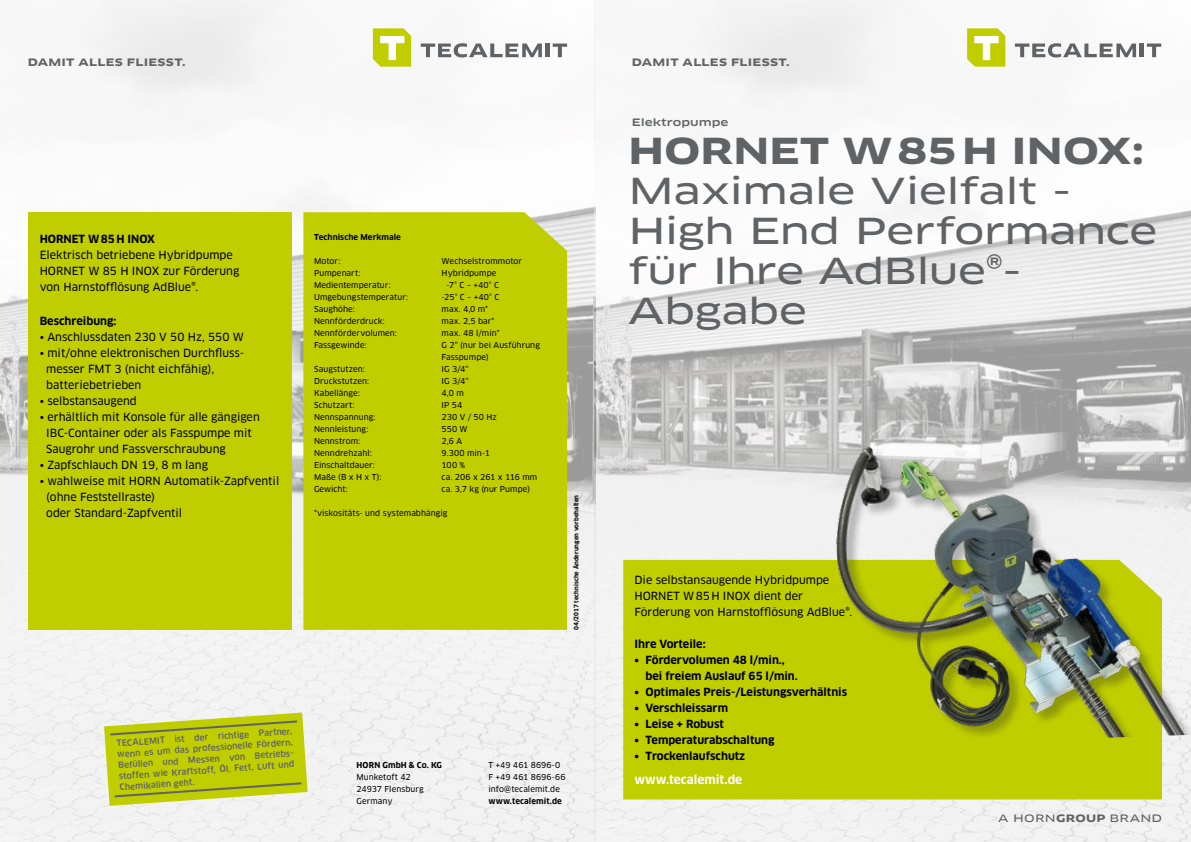
<style>
.page{position:relative;width:1191px;height:842px;background:#fff}
.page>*{position:absolute;margin:0;border:0;box-sizing:border-box;transform-origin:0 0}
.t1{font:35px/40px "Clan OT Extd News";letter-spacing:-.035em;color:#606366}
.t2{font:700 35px "Clan OT Extd";letter-spacing:-.01em;color:#606366}
.t3{font:700 12px "Clan OT";color:#fff}
.t4{font:11px/16px "Clan OT News";color:#000}
.t5{font:700 11px/16px "Clan OT";color:#000}
.t6{font:700 10px "Clan OT Extd";letter-spacing:.025em;color:#606366}
.t7{font:10px "Clan OT Extd News";letter-spacing:.02em;color:#606366}
.t8{font:500 10px "Clan OT Extd";color:#606366}
.t9{font:500 8.5px/11px "Clan OT";color:#606366;text-align:justify}
.t10{font:8px/12px "Clan OT News";letter-spacing:.01em;color:#000}
.t11{font:700 8px "Clan OT";letter-spacing:.01em;color:#000}
.t12{font:700 6px "Clan OT";color:#000}
.s1{font-family:"Clan OT Extd";font-weight:700}
</style>
<div class="page">
<img style="left:0;top:0;width:1191px;height:842px">
<div style="left:623px;top:560px;width:539px;height:239px;background:#c0ce00"></div>
<div style="left:28px;top:212px;width:264px;height:418px;background:#c0ce00"></div>
<div style="left:303px;top:212px;width:264px;height:418px;background:#c0ce00"></div>
<svg style="left:104px;top:712px;width:204px;height:94px;background:#c4cf2e"></svg>
<svg style="left:421px;top:43px;width:121px;height:14px"></svg>
<hr style="left:546px;top:44px;width:4px;height:13px;background:#606366">
<svg style="left:552px;top:44px;width:15px;height:13px"></svg>
<svg style="left:373px;top:28px;width:38px;height:39px"></svg>
<svg style="left:1015px;top:43px;width:121px;height:14px"></svg>
<hr style="left:1140px;top:44px;width:4px;height:13px;background:#606366">
<svg style="left:1146px;top:44px;width:15px;height:13px"></svg>
<svg style="left:967px;top:28px;width:38px;height:39px"></svg>
<img style="left:823px;top:427px;width:367px;height:320px">
<p class="t6" style="left:28px;top:56px;width:159px">DAMIT ALLES FLIESST.</p>
<h3 class="t5" style="left:40px;top:231px;width:117px">HORNET W85H INOX</h3>
<h3 class="t4" style="left:40px;top:247px;width:201px">Elektrisch betriebene Hybridpumpe<br>HORNET W 85 H INOX zur Förderung von Harnstofflösung AdBlue®.</h3>
<h3 class="t5" style="left:40px;top:313px;width:78px">Beschreibung:</h3>
<h3 class="t4" style="left:40px;top:329px;width:206px">• Anschlussdaten 230 V 50 Hz, 550 W</h3>
<h3 class="t4" style="left:46px;top:345px;width:199px;text-indent:-7px">• mit/ohne elektronischen Durchfluss&shy;messer FMT 3 (nicht eichfähig), batteriebetrieben</h3>
<h3 class="t4" style="left:40px;top:393px;width:99px">• selbstansaugend</h3>
<h3 class="t4" style="left:46px;top:409px;width:215px;text-indent:-7px">• erhältlich mit Konsole für alle gängigen<br>IBC-Container oder als Fasspumpe mit<br>Saugrohr und Fassverschraubung</h3>
<h3 class="t4" style="left:40px;top:457px;width:170px">• Zapfschlauch DN 19, 8 m lang</h3>
<h3 class="t4" style="left:46px;top:473px;width:234px;text-indent:-7px">• wahlweise mit HORN Automatik-Zapfventil (ohne Feststellraste)<br>oder Standard-Zapfventil</h3>
<p class="t11" style="left:314px;top:232px;width:88px">Technische Merkmale</p>
<p class="t10" style="left:314px;top:255px;width:28px">Motor:</p>
<p class="t10" style="left:441px;top:255px;width:82px">Wechselstrommotor</p>
<p class="t10" style="left:314px;top:267px;width:48px">Pumpenart:</p>
<p class="t10" style="left:441px;top:267px;width:56px">Hybridpumpe</p>
<p class="t10" style="left:314px;top:279px;width:78px">Medientemperatur:</p>
<p class="t10" style="left:446px;top:279px;width:54px">-7° C – +40° C</p>
<p class="t10" style="left:314px;top:291px;width:96px">Umgebungstemperatur:</p>
<p class="t10" style="left:441px;top:291px;width:59px">-25° C – +40° C</p>
<p class="t10" style="left:314px;top:303px;width:42px">Saughöhe:</p>
<p class="t10" style="left:441px;top:303px;width:48px">max. 4,0 m*</p>
<p class="t10" style="left:314px;top:315px;width:72px">Nennförderdruck:</p>
<p class="t10" style="left:441px;top:315px;width:54px">max. 2,5 bar*</p>
<p class="t10" style="left:314px;top:327px;width:84px">Nennfördervolumen:</p>
<p class="t10" style="left:441px;top:327px;width:59px">max. 48 l/min*</p>
<p class="t10" style="left:314px;top:339px;width:54px">Fassgewinde:</p>
<p class="t10" style="left:441px;top:339px;width:100px">G 2" (nur bei Ausführung<br>Fasspumpe)</p>
<p class="t10" style="left:314px;top:363px;width:52px">Saugstutzen:</p>
<p class="t10" style="left:441px;top:363px;width:28px">IG 3/4"</p>
<p class="t10" style="left:314px;top:375px;width:57px">Druckstutzen:</p>
<p class="t10" style="left:441px;top:375px;width:28px">IG 3/4"</p>
<p class="t10" style="left:314px;top:387px;width:47px">Kabellänge:</p>
<p class="t10" style="left:441px;top:387px;width:24px">4,0 m</p>
<p class="t10" style="left:314px;top:399px;width:42px">Schutzart:</p>
<p class="t10" style="left:441px;top:399px;width:22px">IP 54</p>
<p class="t10" style="left:314px;top:411px;width:63px">Nennspannung:</p>
<p class="t10" style="left:441px;top:411px;width:57px">230 V / 50 Hz</p>
<p class="t10" style="left:314px;top:423px;width:56px">Nennleistung:</p>
<p class="t10" style="left:441px;top:423px;width:28px">550 W</p>
<p class="t10" style="left:314px;top:435px;width:48px">Nennstrom:</p>
<p class="t10" style="left:441px;top:435px;width:22px">2,6 A</p>
<p class="t10" style="left:314px;top:447px;width:59px">Nenndrehzahl:</p>
<p class="t10" style="left:441px;top:447px;width:50px">9.300 min-1</p>
<p class="t10" style="left:314px;top:459px;width:62px">Einschaltdauer:</p>
<p class="t10" style="left:441px;top:459px;width:25px">100 %</p>
<p class="t10" style="left:314px;top:471px;width:69px">Maße (B x H x T):</p>
<p class="t10" style="left:441px;top:471px;width:97px">ca. 206 x 261 x 116 mm</p>
<p class="t10" style="left:314px;top:483px;width:35px">Gewicht:</p>
<p class="t10" style="left:441px;top:483px;width:90px">ca. 3,7 kg (nur Pumpe)</p>
<p class="t10" style="left:314px;top:507px;width:135px">*viskositäts- und systemabhängig</p>
<p class="t12" style="left:573px;top:630px;width:137px;rotate:-90deg">04/2017 technische Änderungen vorbehalten</p>
<p class="t9" style="left:116px;top:738px;width:178px;rotate:-4deg">TECALEMIT ist der richtige Partner, wenn es um das professionelle Fördern, Befüllen und Messen von Betriebs&shy;stoffen wie Kraftstoff, Öl, Fett, Luft und Chemikalien geht.</p>
<p class="t11" style="left:356px;top:760px;width:87px">HORN GmbH &amp; Co. KG</p>
<p class="t10" style="left:356px;top:771px;width:69px">Munketoft 42<br>24937 Flensburg<br>Germany</p>
<p class="t10" style="left:488px;top:759px;width:79px">T +49 461 8696-0<br>F +49 461 8696-66 info@tecalemit.de</p>
<p class="t11" style="left:488px;top:796px;width:75px">www.tecalemit.de</p>
<p class="t6" style="left:632px;top:56px;width:159px">DAMIT ALLES FLIESST.</p>
<p class="t8" style="left:632px;top:116px;width:98px">Elektropumpe</p>
<h1 class="t2" style="left:628px;top:131px;width:517px">HORNET W85H INOX:</h1>
<h1 class="t1" style="left:628px;top:172px;width:531px">Maximale Vielfalt -<br>High End Performance für Ihre AdBlue®-<br>Abgabe</h1>
<h3 class="t4" style="left:634px;top:572px;width:219px">Die selbstansaugende Hybridpumpe<br>HORNET W85H INOX dient der<br>Förderung von Harnstofflösung AdBlue®.</h3>
<h3 class="t5" style="left:634px;top:636px;width:73px">Ihre Vorteile:</h3>
<h3 class="t5" style="left:645px;top:652px;width:154px;text-indent:-11px">• Fördervolumen 48 l/min., bei freiem Auslauf 65 l/min.</h3>
<h3 class="t5" style="left:634px;top:684px;width:214px">• Optimales Preis-/Leistungsverhältnis</h3>
<h3 class="t5" style="left:634px;top:700px;width:95px">• Verschleissarm</h3>
<h3 class="t5" style="left:634px;top:716px;width:91px">• Leise + Robust</h3>
<h3 class="t5" style="left:634px;top:732px;width:142px">• Temperaturabschaltung</h3>
<h3 class="t5" style="left:634px;top:748px;width:112px">• Trockenlaufschutz</h3>
<h2 class="t3" style="left:634px;top:772px;width:109px">www.tecalemit.de</h2>
<p class="t7" style="left:998px;top:812px;width:165px">A HORN<span class="s1">GROUP</span> BRAND</p>
</div>
